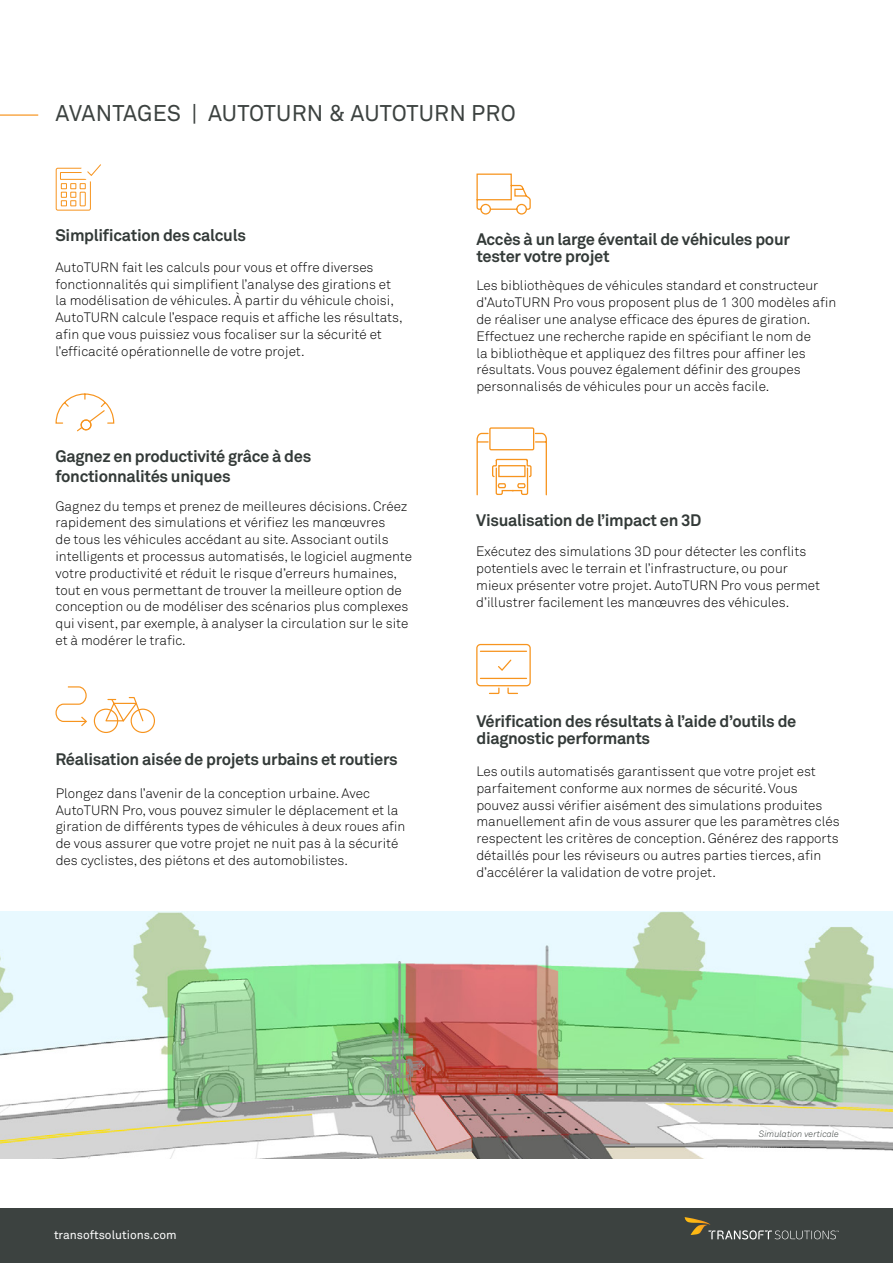
<style>
.page{position:relative;width:893px;height:1263px;background:#fff}
.page>*{position:absolute;margin:0;border:0;box-sizing:border-box;transform-origin:0 0}
.t1{font:22.5px "Akkurat Pro";letter-spacing:.01em;color:#3c4240}
.t2{font:700 16.5px/17.1px "Akkurat Pro";letter-spacing:-.02em;color:#333a38}
.t3{font:300 13.5px/16.8px "Akkurat Pro";color:#000}
.t4{font:12px "Akkurat Pro";color:#fff}
.t5{font:italic 300 9px "Akkurat Pro";color:#3c4240}
</style>
<div class="page">
<div style="left:0;top:1209px;width:893px;height:54px;background:#3c4240"></div>
<svg style="left:685px;top:1217px;width:154px;height:22px"></svg>
<svg style="left:55px;top:393px;width:60px;height:39px"></svg>
<svg style="left:93px;top:697px;width:62px;height:36px"></svg>
<svg style="left:55px;top:686px;width:32px;height:40px"></svg>
<svg style="left:476px;top:173px;width:55px;height:42px"></svg>
<svg style="left:476px;top:427px;width:71px;height:69px"></svg>
<svg style="left:476px;top:643px;width:55px;height:52px"></svg>
<svg style="left:55px;top:164px;width:46px;height:47px"></svg>
<hr style="left:0;top:114px;width:38px;height:2px;background:#f7941e">
<img style="left:0;top:911px;width:893px;height:248px">
<h1 class="t1" style="left:56px;top:100px;width:462px">AVANTAGES | AUTOTURN &amp; AUTOTURN PRO</h1>
<p class="t2" style="left:56px;top:227px;width:192px">Simplification des calculs</p>
<p class="t2" style="left:476px;top:230px;width:315px">Accès à un large éventail de véhicules pour tester votre projet</p>
<p class="t3" style="left:56px;top:259px;width:349px">AutoTURN fait les calculs pour vous et offre diverses fonctionnalités qui simplifient l’analyse des girations et la modélisation de véhicules. À partir du véhicule choisi, AutoTURN calcule l’espace requis et affiche les résultats, afin que vous puissiez vous focaliser sur la sécurité et l’efficacité opérationnelle de votre projet.</p>
<p class="t3" style="left:476px;top:277px;width:361px">Les bibliothèques de véhicules standard et constructeur d’AutoTURN Pro vous proposent plus de 1 300 modèles afin de réaliser une analyse efficace des épures de giration.<br>Effectuez une recherche rapide en spécifiant le nom de<br>la bibliothèque et appliquez des filtres pour affiner les résultats. Vous pouvez également définir des groupes personnalisés de véhicules pour un accès facile.</p>
<p class="t2" style="left:56px;top:446px;width:257px;line-height:19.8px">Gagnez en productivité grâce à des fonctionnalités uniques</p>
<p class="t3" style="left:55px;top:497px;width:358px">Gagnez du temps et prenez de meilleures décisions. Créez rapidement des simulations et vérifiez les manœuvres<br>de tous les véhicules accédant au site. Associant outils intelligents et processus automatisés, le logiciel augmente votre productivité et réduit le risque d’erreurs humaines, tout en vous permettant de trouver la meilleure option de conception ou de modéliser des scénarios plus complexes qui visent, par exemple, à analyser la circulation sur le site et à modérer le trafic.</p>
<p class="t2" style="left:56px;top:750px;width:344px">Réalisation aisée de projets urbains et routiers</p>
<p class="t3" style="left:56px;top:785px;width:351px">Plongez dans l’avenir de la conception urbaine. Avec AutoTURN Pro, vous pouvez simuler le déplacement et la giration de différents types de véhicules à deux roues afin de vous assurer que votre projet ne nuit pas à la sécurité des cyclistes, des piétons et des automobilistes.</p>
<p class="t2" style="left:476px;top:512px;width:227px">Visualisation de l’impact en 3D</p>
<p class="t3" style="left:476px;top:543px;width:345px">Exécutez des simulations 3D pour détecter les conflits potentiels avec le terrain et l’infrastructure, ou pour mieux présenter votre projet. AutoTURN Pro vous permet d’illustrer facilement les manœuvres des véhicules.</p>
<p class="t2" style="left:476px;top:713px;width:322px">Vérification des résultats à l’aide d’outils de diagnostic performants</p>
<p class="t3" style="left:476px;top:763px;width:365px">Les outils automatisés garantissent que votre projet est parfaitement conforme aux normes de sécurité. Vous pouvez aussi vérifier aisément des simulations produites manuellement afin de vous assurer que les paramètres clés respectent les critères de conception. Générez des rapports détaillés pour les réviseurs ou autres parties tierces, afin d’accélérer la validation de votre projet.</p>
<p class="t4" style="left:54px;top:1228px;width:124px">transoftsolutions.com</p>
<p class="t5" style="left:759px;top:1128px;width:82px">Simulation verticale</p>
</div>
